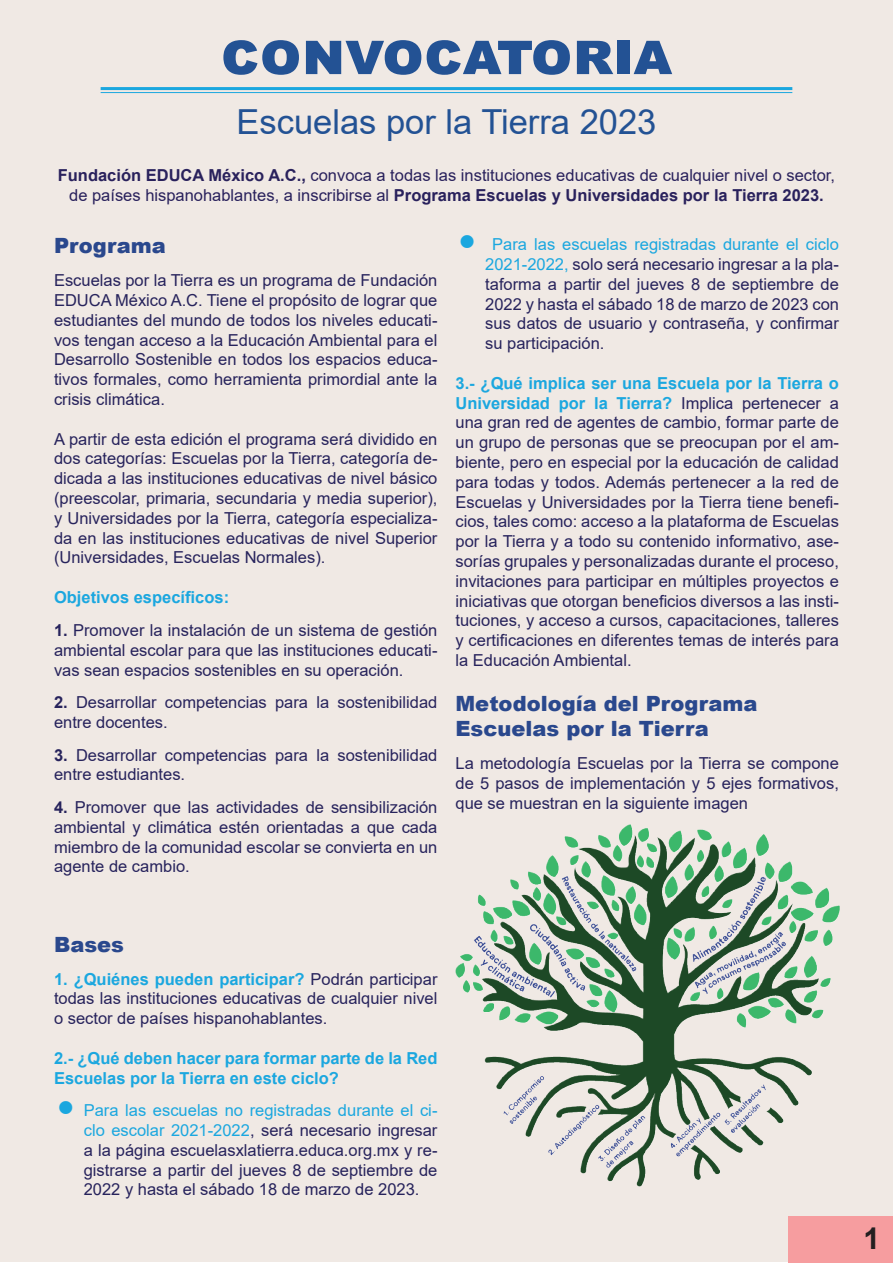
<style>
.page{position:relative;width:893px;height:1263px;background:#fff}
.page>*{position:absolute;margin:0;border:0;box-sizing:border-box;transform-origin:0 0}
.t1{font:900 60px "Arial";color:#235294}
.t2{font:34.5px "Arial";color:#235294}
.t3{font:700 30px "Arial";color:#231f20}
.t4{font:900 21px/25.2px "Arial";color:#2a488d}
.t5{font:16.5px/19.8px "Arial";color:#27235c;text-align:justify}
.t6{font:16.5px/19.8px "Arial";color:#29215c;text-align:center}
.t7{font:700 16.5px/19.8px "Arial";color:#1ba7df}
.s1{font-weight:700}
.s2{font-weight:900;font-size:30px;color:#1ba7df}
.s3{color:#1ba7df}
.s4{font-weight:700;color:#1ba7df}
</style>
<div class="page">
<div style="left:0;top:1px;width:893px;height:1261px;background:#f0e9e4"></div>
<div style="left:789px;top:1216px;width:104px;height:46px;background:#f69d9f"></div>
<hr style="left:101px;top:87px;width:691px;height:3px;background:#1ba7df">
<hr style="left:101px;top:92px;width:691px;height:1px;background:#1ba7df">
<img style="left:455px;top:825px;width:384px;height:361px">
<h1 class="t1" style="left:221px;top:9px;width:453px">convocatoria</h1>
<h2 class="t2" style="left:236px;top:98px;width:421px">Escuelas por la Tierra 2023</h2>
<p class="t6" style="left:58px;top:165px;width:779px"><span class="s1">Fundación EDUCA México A.C.,</span> convoca a todas las instituciones educativas de cualquier nivel o sector, de países hispanohablantes, a inscribirse al <span class="s1">Programa Escuelas y Universidades por la Tierra 2023.</span></p>
<p class="t4" style="left:54px;top:232px;width:113px">Programa</p>
<p class="t5" style="left:54px;top:270px;width:385px">Escuelas por la Tierra es un programa de Fundación EDUCA México A.C. Tiene el propósito de lograr que estudiantes del mundo de todos los niveles educati&shy;vos tengan acceso a la Educación Ambiental para el Desarrollo Sostenible en todos los espacios educa&shy;tivos formales, como herramienta primordial ante la crisis climática.</p>
<p class="t5" style="left:54px;top:429px;width:385px">A partir de esta edición el programa será dividido en dos categorías: Escuelas por la Tierra, categoría de&shy;dicada a las instituciones educativas de nivel básico (preescolar, primaria, secundaria y media superior), y Universidades por la Tierra, categoría especializa&shy;da en las instituciones educativas de nivel Superior (Universidades, Escuelas Normales).</p>
<p class="t7" style="left:54px;top:587px;width:177px">Objetivos específicos:</p>
<p class="t5" style="left:54px;top:620px;width:385px"><span class="s1">1.</span> Promover la instalación de un sistema de gestión ambiental escolar para que las instituciones educati&shy;vas sean espacios sostenibles en su operación.</p>
<p class="t5" style="left:54px;top:692px;width:385px"><span class="s1">2.</span> Desarrollar competencias para la sostenibilidad entre docentes.</p>
<p class="t5" style="left:54px;top:745px;width:385px"><span class="s1">3.</span> Desarrollar competencias para la sostenibilidad entre estudiantes.</p>
<p class="t5" style="left:54px;top:797px;width:385px"><span class="s1">4.</span> Promover que las actividades de sensibilización ambiental y climática estén orientadas a que cada miembro de la comunidad escolar se convierta en un agente de cambio.</p>
<p class="t5" style="left:485px;top:234px;width:355px;text-indent:-27px"><span class="s2">●</span> <span class="s3">Para las escuelas registradas durante el ciclo 2021-2022,</span> solo será necesario ingresar a la pla&shy;taforma a partir del jueves 8 de septiembre de 2022 y hasta el sábado 18 de marzo de 2023 con sus datos de usuario y contraseña, y confirmar su participación.</p>
<p class="t5" style="left:455px;top:373px;width:385px"><span class="s4">3.- ¿Qué implica ser una Escuela por la Tierra o Universidad por la Tierra?</span> Implica pertenecer a una gran red de agentes de cambio, formar parte de un grupo de personas que se preocupan por el am&shy;biente, pero en especial por la educación de calidad para todas y todos. Además pertenecer a la red de Escuelas y Universidades por la Tierra tiene benefi&shy;cios, tales como: acceso a la plataforma de Escuelas por la Tierra y a todo su contenido informativo, ase&shy;sorías grupales y personalizadas durante el proceso, invitaciones para participar en múltiples proyectos e iniciativas que otorgan beneficios diversos a las insti&shy;tuciones, y acceso a cursos, capacitaciones, talleres y certificaciones en diferentes temas de interés para la Educación Ambiental.</p>
<p class="t4" style="left:455px;top:690px;width:304px">Metodología del Programa<br>Escuelas por la Tierra</p>
<p class="t5" style="left:455px;top:753px;width:385px">La metodología Escuelas por la Tierra se compone de 5 pasos de implementación y 5 ejes formativos, que se muestran en la siguiente imagen</p>
<p class="t4" style="left:54px;top:931px;width:72px">Bases</p>
<p class="t5" style="left:54px;top:969px;width:385px"><span class="s4">1. ¿Quiénes pueden participar?</span> Podrán participar todas las instituciones educativas de cualquier nivel o sector de países hispanohablantes.</p>
<p class="t7" style="left:54px;top:1048px;width:385px">2.- ¿Qué deben hacer para formar parte de la Red<br>Escuelas por la Tierra en este ciclo?</p>
<p class="t5" style="left:84px;top:1100px;width:355px;text-indent:-27px"><span class="s2">●</span> <span class="s3">Para las escuelas no registradas durante el ci&shy;clo escolar 2021-2022</span>, será necesario ingresar a la página escuelasxlatierra.educa.org.mx y re&shy;gistrarse a partir del jueves 8 de septiembre de 2022 y hasta el sábado 18 de marzo de 2023.</p>
<h3 class="t3" style="left:863px;top:1217px;width:18px">1</h3>
</div>
